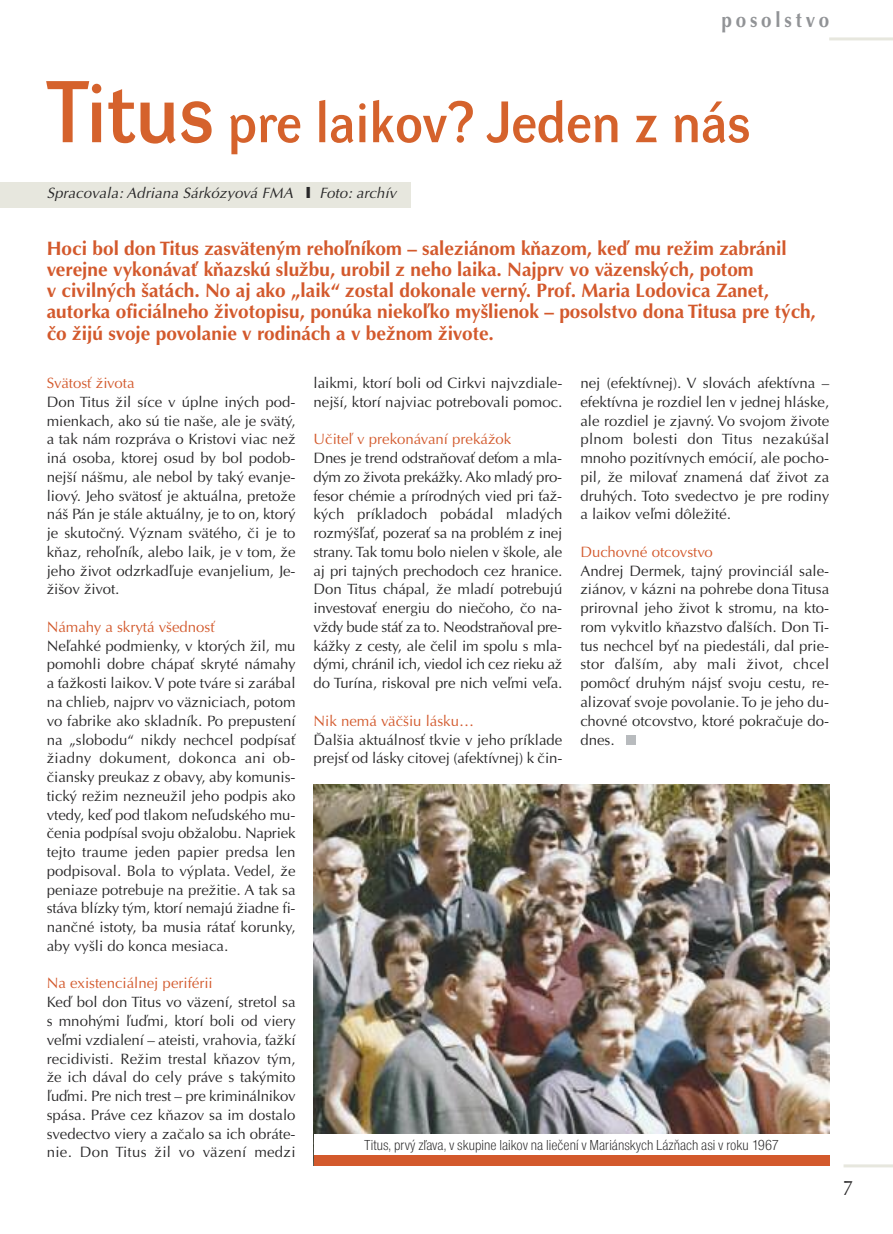
<style>
.page{position:relative;width:893px;height:1234px;background:#fff}
.page>*{position:absolute;margin:0;border:0;box-sizing:border-box;transform-origin:0 0}
.t1{font:700 57px "Dyna Grotesk LE";color:#d5622c;scale:.9 1}
.t2{font:700 21px "Optima CE";letter-spacing:.2em;color:#919396;scale:.9 1}
.t3{font:21px "Optima CE";color:#272627;scale:.9 1}
.t4{font:700 19.5px/21px "Optima CE";color:#d3592c}
.t5{font:15px/18.8px "Optima CE";color:#272627;text-align:justify}
.t6{font:15px "Optima CE";color:#d3592c}
.t7{font:15px "Nimbus San DEE Ligh Cond";color:#272627}
.t8{font:italic 15px "Optima CE";letter-spacing:.01em;color:#272627}
.s1{font-size:85.5px}
</style>
<div class="page">
<hr style="left:829px;top:37px;width:64px;height:3px;background:#e7e7de">
<hr style="left:843px;top:1164px;width:50px;height:3px;background:#e7e7de">
<div style="left:0;top:181px;width:410px;height:26px;background:#e7e7de"></div>
<img style="left:314px;top:784px;width:515px;height:350px">
<div style="left:314px;top:1154px;width:515px;height:11px;background:#d3592c"></div>
<div style="left:626px;top:735px;width:9px;height:10px;background:#b8bbbe"></div>
<h2 class="t2" style="left:721px;top:12px;width:121px">posolstvo</h2>
<h1 class="t1" style="left:47px;top:101px;width:783px"><span class="s1">Titus</span> pre laikov? Jeden z nás</h1>
<p class="t8" style="left:47px;top:188px;width:351px">Spracovala: Adriana Sárkózyová FMA ❙ Foto: archív</p>
<p class="t4" style="left:47px;top:241px;width:771px">Hoci bol don Titus zasväteným rehoľníkom – saleziánom kňazom, keď mu režim zabránil verejne vykonávať kňazskú službu, urobil z neho laika. Najprv vo väzenských, potom<br>v civilných šatách. No aj ako „laik“ zostal dokonale verný. Prof. Maria Lodovica Zanet, autorka oficiálneho životopisu, ponúka niekoľko myšlienok – posolstvo dona Titusa pre tých, čo žijú svoje povolanie v rodinách a v bežnom živote.</p>
<p class="t6" style="left:47px;top:377px;width:89px">Svätosť života</p>
<p class="t5" style="left:47px;top:393px;width:250px">Don Titus žil síce v úplne iných pod&shy;mienkach, ako sú tie naše, ale je svätý, a tak nám rozpráva o Kristovi viac než iná osoba, ktorej osud by bol podob&shy;nejší nášmu, ale nebol by taký evanje&shy;liový. Jeho svätosť je aktuálna, pretože náš Pán je stále aktuálny, je to on, ktorý je skutočný. Význam svätého, či je to kňaz, rehoľník, alebo laik, je v tom, že jeho život odzrkadľuje evanjelium, Je&shy;žišov život.</p>
<p class="t6" style="left:47px;top:621px;width:170px">Námahy a skrytá všednosť</p>
<p class="t5" style="left:47px;top:637px;width:250px">Neľahké podmienky, v ktorých žil, mu pomohli dobre chápať skryté námahy a ťažkosti laikov.V pote tváre si zarábal na chlieb, najprv vo väzniciach, potom vo fabrike ako skladník. Po prepustení na „slobodu“ nikdy nechcel podpísať žiadny dokument, dokonca ani ob&shy;čiansky preukaz z obavy, aby komunis&shy;tický režim nezneužil jeho podpis ako vtedy, keď pod tlakom neľudského mu&shy;čenia podpísal svoju obžalobu. Napriek tejto traume jeden papier predsa len podpisoval. Bola to výplata. Vedel, že peniaze potrebuje na prežitie. A tak sa stáva blízky tým, ktorí nemajú žiadne fi&shy;nančné istoty, ba musia rátať korunky, aby vyšli do konca mesiaca.</p>
<p class="t6" style="left:47px;top:977px;width:167px">Na existenciálnej periférii</p>
<p class="t5" style="left:47px;top:993px;width:250px">Keď bol don Titus vo väzení, stretol sa s mnohými ľuďmi, ktorí boli od viery veľmi vzdialení – ateisti, vrahovia, ťažkí recidivisti. Režim trestal kňazov tým, že ich dával do cely práve s takýmito ľuďmi. Pre nich trest – pre kriminálnikov spása. Práve cez kňazov sa im dostalo svedectvo viery a začalo sa ich obráte&shy;nie. Don Titus žil vo väzení medzi</p>
<p class="t5" style="left:314px;top:375px;width:250px">laikmi, ktorí boli od Cirkvi najvzdiale&shy;nejší, ktorí najviac potrebovali pomoc.</p>
<p class="t6" style="left:314px;top:434px;width:199px">Učiteľ v prekonávaní prekážok</p>
<p class="t5" style="left:314px;top:450px;width:250px">Dnes je trend odstraňovať deťom a mla&shy;dým zo života prekážky. Ako mladý pro&shy;fesor chémie a prírodných vied pri ťaž&shy;kých príkladoch pobádal mladých rozmýšľať, pozerať sa na problém z inej strany. Tak tomu bolo nielen v škole, ale aj pri tajných prechodoch cez hranice.<br>Don Titus chápal, že mladí potrebujú investovať energiu do niečoho, čo na&shy;vždy bude stáť za to. Neodstraňoval pre&shy;kážky z cesty, ale čelil im spolu s mla&shy;dými, chránil ich, viedol ich cez rieku až do Turína, riskoval pre nich veľmi veľa.</p>
<p class="t6" style="left:314px;top:715px;width:162px">Nik nemá väčšiu lásku…</p>
<p class="t5" style="left:314px;top:731px;width:250px">Ďalšia aktuálnosť tkvie v jeho príklade prejsť od lásky citovej (afektívnej) k čin-</p>
<p class="t5" style="left:580px;top:375px;width:250px">nej (efektívnej). V slovách afektívna – efektívna je rozdiel len v jednej hláske, ale rozdiel je zjavný. Vo svojom živote plnom bolesti don Titus nezakúšal mnoho pozitívnych emócií, ale pocho&shy;pil, že milovať znamená dať život za druhých. Toto svedectvo je pre rodiny a laikov veľmi dôležité.</p>
<p class="t6" style="left:580px;top:546px;width:134px">Duchovné otcovstvo</p>
<p class="t5" style="left:580px;top:562px;width:250px">Andrej Dermek, tajný provinciál sale&shy;ziánov, v kázni na pohrebe dona Titusa prirovnal jeho život k stromu, na kto&shy;rom vykvitlo kňazstvo ďalších. Don Ti&shy;tus nechcel byť na piedestáli, dal prie&shy;stor ďalším, aby mali život, chcel pomôcť druhým nájsť svoju cestu, re&shy;alizovať svoje povolanie. To je jeho du&shy;chovné otcovstvo, ktoré pokračuje do&shy;dnes.</p>
<p class="t7" style="left:364px;top:1135px;width:416px">Titus, prvý zľava, v skupine laikov na liečení v Mariánskych Lázňach asi v roku 1967</p>
<h2 class="t3" style="left:843px;top:1180px;width:13px">7</h2>
</div>
